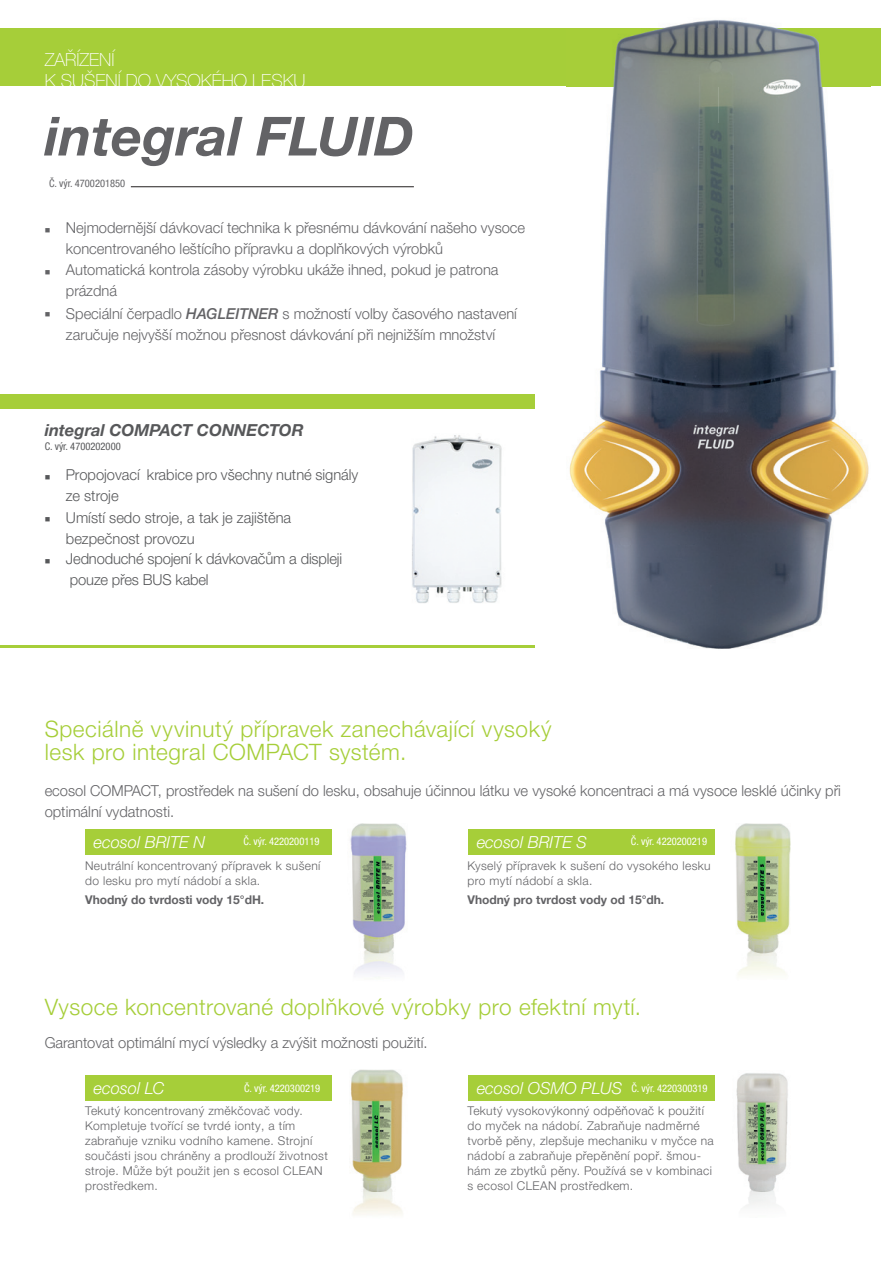
<style>
.page{position:relative;width:881px;height:1263px;background:#fff}
.page>*{position:absolute;margin:0;border:0;box-sizing:border-box;transform-origin:0 0}
.t1{font:italic 700 54px "Helvetica Neue LTW1 G";color:#636366}
.t2{font:300 22.5px/22.5px "Helvetica Neue LTW1 G";letter-spacing:.025em;color:#a6ce39}
.t3{font:100 18px/21.6px "Helvetica Neue LTW1 G";color:#fff}
.t4{font:italic 300 16.5px "Helvetica Neue LTW1 G";color:#fff}
.t5{font:italic 700 16.5px "Helvetica Neue LTW1 G";color:#57585a}
.t6{font:300 15px/21px "Helvetica Neue LTW1 G";color:#636366}
.t7{font:300 15px/21px "Helvetica Neue LTW1 G";color:#57585a}
.t8{font:300 12px/15px "Helvetica Neue LTW1 G";letter-spacing:.03em;color:#636366}
.t9{font:700 12px "Helvetica Neue LTW1 G";color:#636366}
.t10{font:condensed 10.5px "Helvetica Neue LTW1 G";color:#fff}
.t11{font:condensed 10.5px "Helvetica Neue LTW1 G";color:#57585a}
.t12{font:condensed 10.5px "Helvetica Neue LTW1 G";color:#636366}
.s1{font-weight:500;font-style:italic}
</style>
<div class="page">
<div style="left:0;top:28px;width:880px;height:58px;background:#a6ce39"></div>
<div style="left:0;top:394px;width:534px;height:15px;background:#a6ce39"></div>
<hr style="left:0;top:645px;width:534px;height:3px;background:#a6ce39">
<img style="left:352px;top:910px;width:26px;height:64px">
<img style="left:350px;top:823px;width:57px;height:87px">
<img style="left:378px;top:910px;width:27px;height:32px">
<img style="left:352px;top:942px;width:42px;height:11px">
<img style="left:737px;top:911px;width:24px;height:64px">
<img style="left:735px;top:823px;width:56px;height:88px">
<img style="left:761px;top:911px;width:29px;height:31px">
<img style="left:737px;top:942px;width:42px;height:13px">
<img style="left:352px;top:1151px;width:26px;height:64px">
<img style="left:350px;top:1069px;width:53px;height:82px">
<img style="left:378px;top:1151px;width:24px;height:30px">
<img style="left:352px;top:1181px;width:40px;height:11px">
<img style="left:736px;top:1073px;width:52px;height:134px">
<img style="left:736px;top:1182px;width:52px;height:10px">
<img style="left:566px;top:20px;width:304px;height:629px">
<img style="left:566px;top:28px;width:304px;height:58px">
<hr style="left:131px;top:186px;width:283px;height:1px;background:#231f20">
<img style="left:412px;top:435px;width:90px;height:168px">
<div style="left:85px;top:829px;width:247px;height:26px;background:#a6ce39"></div>
<div style="left:468px;top:829px;width:246px;height:26px;background:#a6ce39"></div>
<div style="left:85px;top:1075px;width:247px;height:26px;background:#a6ce39"></div>
<div style="left:468px;top:1075px;width:246px;height:26px;background:#a6ce39"></div>
<h3 class="t3" style="left:45px;top:48px;width:262px">ZAŘÍZENÍ<br>K SUŠENÍ DO VYSOKÉHO LESKU</h3>
<h1 class="t1" style="left:45px;top:103px;width:371px">integral FLUID</h1>
<p class="t12" style="left:49px;top:177px;width:78px">Č. výr. 4700201850</p>
<p class="t6" style="left:66px;top:217px;width:460px;text-indent:-21px">■ Nejmodernější dávkovací technika k přesnému dávkování našeho vysoce koncentrovaného leštícího přípravku a doplňkových výrobků</p>
<p class="t6" style="left:66px;top:259px;width:434px;text-indent:-21px">■ Automatická kontrola zásoby výrobku ukáže ihned, pokud je patrona prázdná</p>
<p class="t6" style="left:45px;top:303px;width:473px;text-align:center">■ Speciální čerpadlo <span class="s1">HAGLEITNER</span> s možností volby časového nastavení zaručuje nejvyšší možnou přesnost dávkování při nejnižším množství</p>
<h3 class="t5" style="left:45px;top:420px;width:260px">integral COMPACT CONNECTOR</h3>
<p class="t7" style="left:66px;top:464px;width:294px;text-indent:-21px">■ Propojovací krabice pro všechny nutné signály ze stroje</p>
<p class="t7" style="left:66px;top:507px;width:227px;text-indent:-21px">■ Umístí sedo stroje, a tak je zajištěna bezpečnost provozu</p>
<p class="t7" style="left:70px;top:548px;width:273px;text-indent:-25px">■ Jednoduché spojení k dávkovačům a displeji pouze přes BUS kabel</p>
<p class="t11" style="left:45px;top:440px;width:78px">Č. výr. 4700202000</p>
<h2 class="t2" style="left:45px;top:718px;width:508px">Speciálně vyvinutý přípravek zanechávající vysoký lesk pro integral COMPACT systém.</h2>
<p class="t6" style="left:45px;top:780px;width:797px">ecosol COMPACT, prostředek na sušení do lesku, obsahuje účinnou látku ve vysoké koncentraci a má vysoce lesklé účinky při optimální vydatnosti.</p>
<p class="t10" style="left:243px;top:835px;width:78px">Č. výr. 4220200119</p>
<h3 class="t4" style="left:476px;top:832px;width:112px">ecosol BRITE S</h3>
<p class="t8" style="left:467px;top:858px;width:245px">Kyselý přípravek k sušení do vysokého lesku pro mytí nádobí a skla.</p>
<p class="t9" style="left:467px;top:892px;width:198px">Vhodný pro tvrdost vody od 15°dh.</p>
<p class="t10" style="left:630px;top:835px;width:78px">Č. výr. 4220200219</p>
<h3 class="t4" style="left:94px;top:832px;width:113px">ecosol BRITE N</h3>
<p class="t8" style="left:85px;top:858px;width:237px">Neutrální koncentrovaný přípravek k sušení do lesku pro mytí nádobí a skla.</p>
<p class="t9" style="left:85px;top:892px;width:180px">Vhodný do tvrdosti vody 15°dH.</p>
<h2 class="t2" style="left:45px;top:995px;width:597px">Vysoce koncentrované doplňkové výrobky pro efektní mytí.</h2>
<p class="t6" style="left:45px;top:1032px;width:384px">Garantovat optimální mycí výsledky a zvýšit možnosti použití.</p>
<h3 class="t4" style="left:94px;top:1078px;width:72px">ecosol LC</h3>
<p class="t8" style="left:85px;top:1103px;width:244px">Tekutý koncentrovaný změkčovač vody.<br>Kompletuje tvořící se tvrdé ionty, a tím zabraňuje vzniku vodního kamene. Strojní součásti jsou chráněny a prodlouží životnost stroje. Může být použit jen s ecosol CLEAN prostředkem.</p>
<p class="t10" style="left:244px;top:1082px;width:78px">Č. výr. 4220300219</p>
<h3 class="t4" style="left:476px;top:1078px;width:147px">ecosol OSMO PLUS</h3>
<p class="t8" style="left:467px;top:1103px;width:248px">Tekutý vysokovýkonný odpěňovač k použití do myček na nádobí. Zabraňuje nadměrné tvorbě pěny, zlepšuje mechaniku v myčce na nádobí a zabraňuje přepěnění popř. šmou&shy;hám ze zbytků pěny. Používá se v kombinaci s ecosol CLEAN prostředkem.</p>
<p class="t10" style="left:631px;top:1082px;width:78px">Č. výr. 4220300319</p>
</div>
